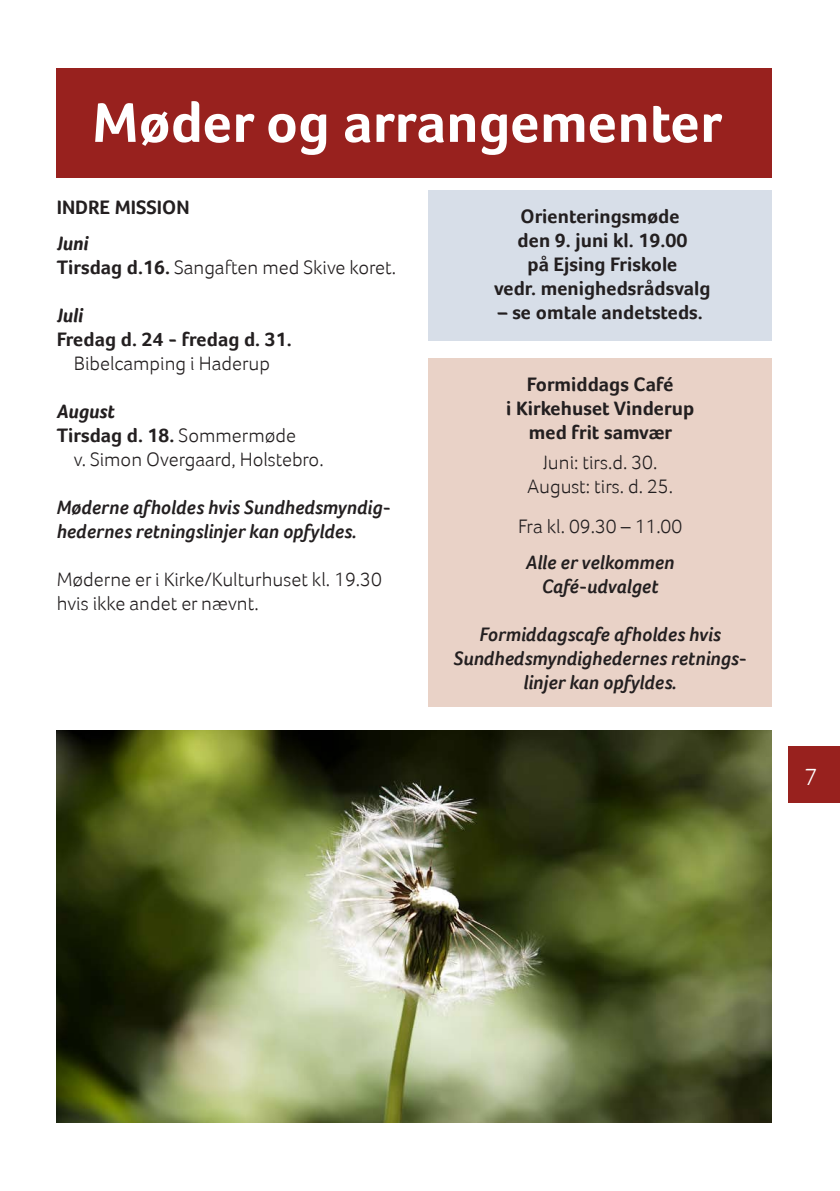
<style>
.page{position:relative;width:840px;height:1191px;background:#fff}
.page>*{position:absolute;margin:0;border:0;box-sizing:border-box;transform-origin:0 0}
.Brødtekst{font:700 57.4px "Acer Foco";color:#fff}
.t1{font:300 24px "Acer Foco";color:#fff}
.Brødtekst-2{font:300 20px/24px "Acer Foco";color:#231f20}
.Brødtekst-3{font:700 20px/24px "Acer Foco";color:#231f20;text-align:center}
.Brødtekst-4{font:italic 600 20px/24px "Acer Foco";color:#231f20;text-align:center}
.Mellemrubruik{font:italic 700 20px "Acer Foco";color:#231f20}
.Mellemrubruik-2{font:700 20px "Acer Foco";color:#231f20}
.s1{font-weight:700}
.s2{font-weight:300}
</style>
<div class="page">
<div style="left:57px;top:68px;width:714px;height:109px;background:#98211e"></div>
<div style="left:788px;top:746px;width:51px;height:56px;background:#98211e"></div>
<div style="left:428px;top:358px;width:343px;height:348px;background:#e9d2c7"></div>
<img style="left:57px;top:730px;width:714px;height:393px">
<div style="left:428px;top:190px;width:343px;height:150px;background:#d7dee8"></div>
<p class="Brødtekst" style="left:92px;top:89px;width:631px">Møder og arrangementer</p>
<p class="Mellemrubruik-2" style="left:57px;top:195px;width:134px">INDRE MISSION</p>
<p class="Mellemrubruik" style="left:57px;top:231px;width:33px">Juni</p>
<p class="Brødtekst-2" style="left:57px;top:255px;width:340px"><span class="s1">Tirsdag d.16.</span> Sangaften med Skive koret.</p>
<p class="Mellemrubruik" style="left:57px;top:303px;width:28px">Juli</p>
<p class="Brødtekst-3" style="left:57px;top:327px;width:236px">Fredag d. 24 - fredag d. 31.<br><span class="s2">Bibelcamping i Haderup</span></p>
<p class="Mellemrubruik" style="left:57px;top:399px;width:60px">August</p>
<p class="Brødtekst-2" style="left:74px;top:423px;width:251px;text-indent:-17px"><span class="s1">Tirsdag d. 18.</span> Sommermøde<br>v. Simon Overgaard, Holstebro.</p>
<p class="Brødtekst-4" style="left:57px;top:495px;width:335px;text-align:left">Møderne afholdes hvis Sundhedsmyndig&shy;hedernes retningslinjer kan opfyldes.</p>
<p class="Brødtekst-2" style="left:57px;top:567px;width:326px">Møderne er i Kirke/Kulturhuset kl. 19.30 hvis ikke andet er nævnt.</p>
<p class="Brødtekst-3" style="left:493px;top:204px;width:218px">Orienteringsmøde<br>den 9. juni kl. 19.00<br>på Ejsing Friskole<br>vedr. menighedsrådsvalg</p>
<p class="Brødtekst-3" style="left:497px;top:300px;width:207px">– se omtale andetsteds.</p>
<p class="Brødtekst-3" style="left:526px;top:372px;width:148px">Formiddags Café</p>
<p class="Brødtekst-3" style="left:506px;top:396px;width:189px">i Kirkehuset Vinderup</p>
<p class="Brødtekst-3" style="left:528px;top:420px;width:145px">med frit samvær</p>
<p class="Brødtekst-2" style="left:542px;top:450px;width:116px">Juni: tirs.d. 30.</p>
<p class="Brødtekst-2" style="left:527px;top:474px;width:147px">August: tirs. d. 25.</p>
<p class="Brødtekst-2" style="left:518px;top:514px;width:165px">Fra kl. 09.30 – 11.00</p>
<p class="Brødtekst-4" style="left:525px;top:550px;width:150px">Alle er velkommen</p>
<p class="Brødtekst-4" style="left:541px;top:574px;width:118px">Café-udvalget</p>
<p class="Brødtekst-4" style="left:453px;top:622px;width:295px">Formiddagscafe afholdes hvis<br>Sundhedsmyndighedernes retnings&shy;linjer kan opfyldes.</p>
<p class="t1" style="left:804px;top:763px;width:14px">7</p>
</div>
